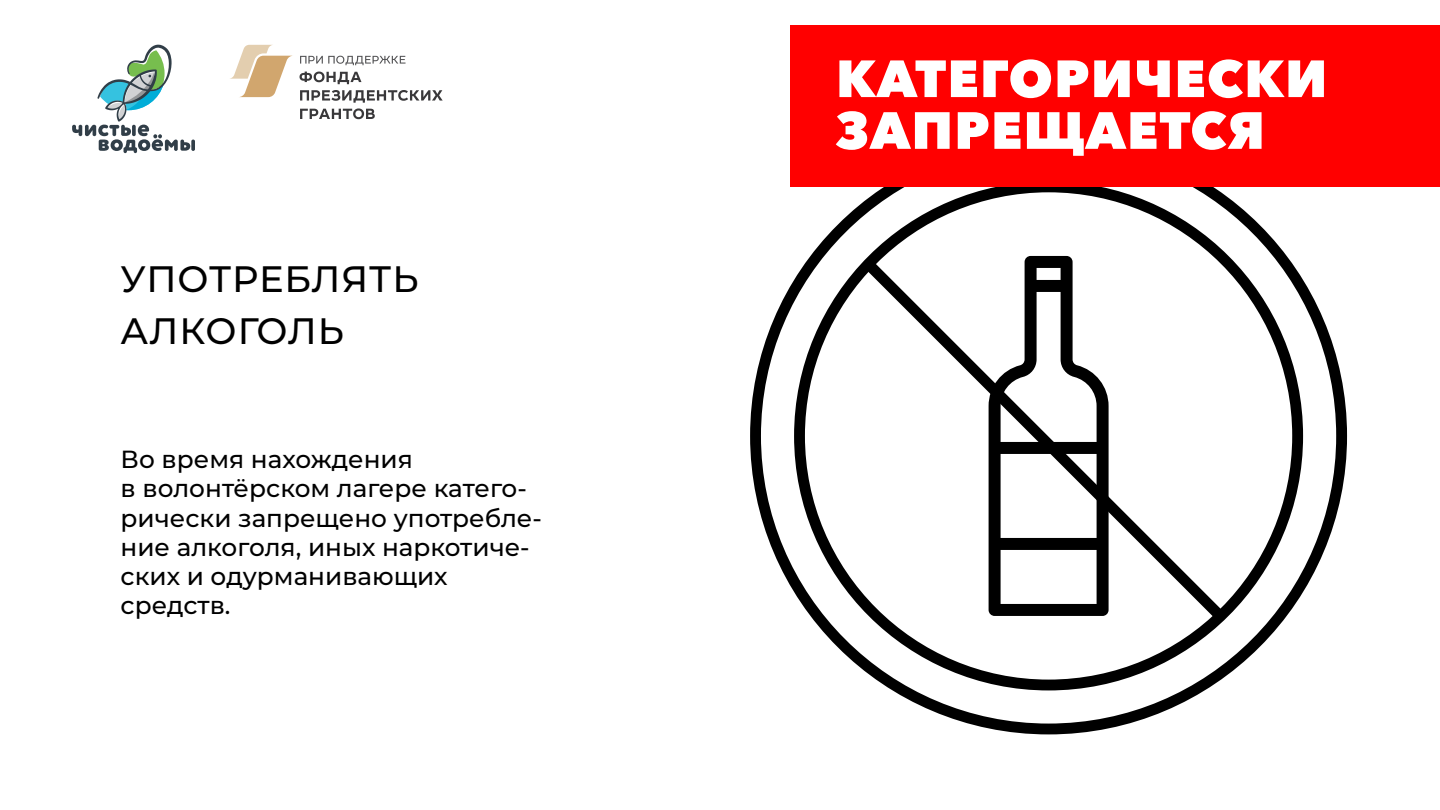
<style>
.page{position:relative;width:1440px;height:810px;background:#fff}
.page>*{position:absolute;margin:0;border:0;box-sizing:border-box;transform-origin:0 0}
.t1{font:800 51.75px/51.8px "Avenir Next W1 G";letter-spacing:.025em;color:#fff}
.t2{font:500 36.75px/51.8px "Montserrat";letter-spacing:.025em;color:#000}
.t3{font:500 24.75px/29.2px "Montserrat";color:#000}
</style>
<div class="page">
<svg style="left:750px;top:132px;width:598px;height:603px"></svg>
<div style="left:791px;top:26px;width:649px;height:161px;background:#f00"></div>
<svg style="left:72px;top:45px;width:123px;height:108px"></svg>
<svg style="left:230px;top:45px;width:63px;height:52px"></svg>
<svg style="left:300px;top:56px;width:106px;height:9px"></svg>
<svg style="left:300px;top:72px;width:61px;height:12px"></svg>
<svg style="left:300px;top:90px;width:143px;height:29px"></svg>
<svg style="left:855px;top:251px;width:379px;height:378px"></svg>
<h2 class="t2" style="left:121px;top:252px;width:299px">УПОТРЕБЛЯТЬ<br>АЛКОГОЛЬ</h2>
<p class="t3" style="left:121px;top:444px;width:423px">Во время нахождения<br>в волонтёрском лагере катего&shy;рически запрещено употребле&shy;ние алкоголя, иных наркотиче&shy;ских и одурманивающих средств.</p>
<h1 class="t1" style="left:836px;top:53px;width:493px">КАТЕГОРИЧЕСКИ<br>ЗАПРЕЩАЕТСЯ</h1>
</div>
